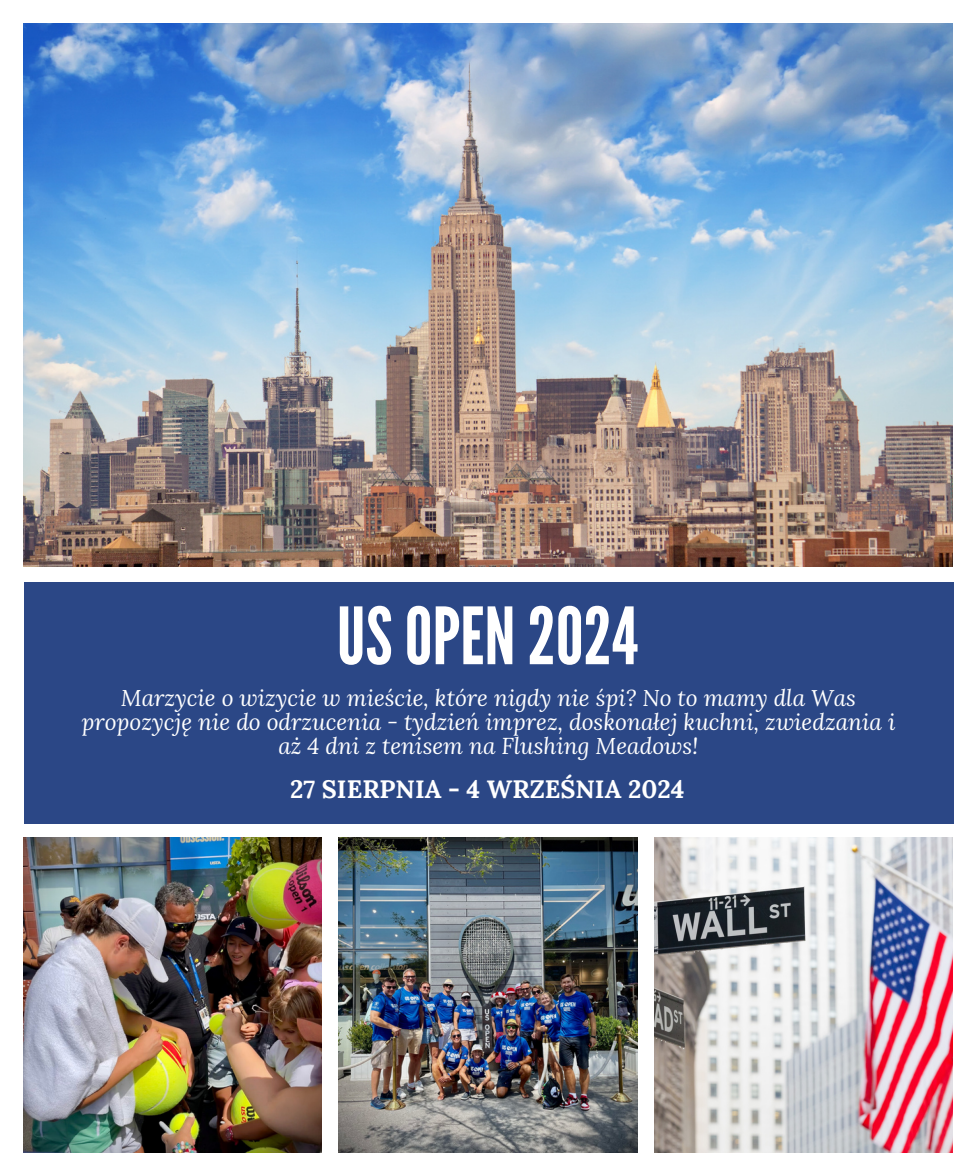
<style>
.page{position:relative;width:977px;height:1176px;background:#fff}
.page>*{position:absolute;margin:0;border:0;box-sizing:border-box;transform-origin:0 0}
.t1{font:78.75px "League Gothic";color:#fff}
.t2{font:700 25.2px "Lora";color:#fff}
.t3{font:italic 22.75px/23.6px "Lora";color:#fff;text-align:center}
</style>
<div class="page">
<img style="left:24px;top:23px;width:928px;height:543px">
<div style="left:24px;top:582px;width:929px;height:241px;background:#2b4786"></div>
<img style="left:24px;top:838px;width:297px;height:315px">
<img style="left:339px;top:838px;width:299px;height:315px">
<img style="left:655px;top:838px;width:297px;height:315px">
<h1 class="t1" style="left:337px;top:591px;width:303px">USOPEN2024</h1>
<p class="t3" style="left:81px;top:686px;width:815px">Marzycie o wizycie w mieście, które nigdy nie śpi? No to mamy dla Was propozycję nie do odrzucenia - tydzień imprez, doskonałej kuchni, zwiedzania i aż 4 dni z tenisem na Flushing Meadows!</p>
<h2 class="t2" style="left:290px;top:772px;width:396px">27 SIERPNIA - 4 WRZEŚNIA 2024</h2>
</div>
